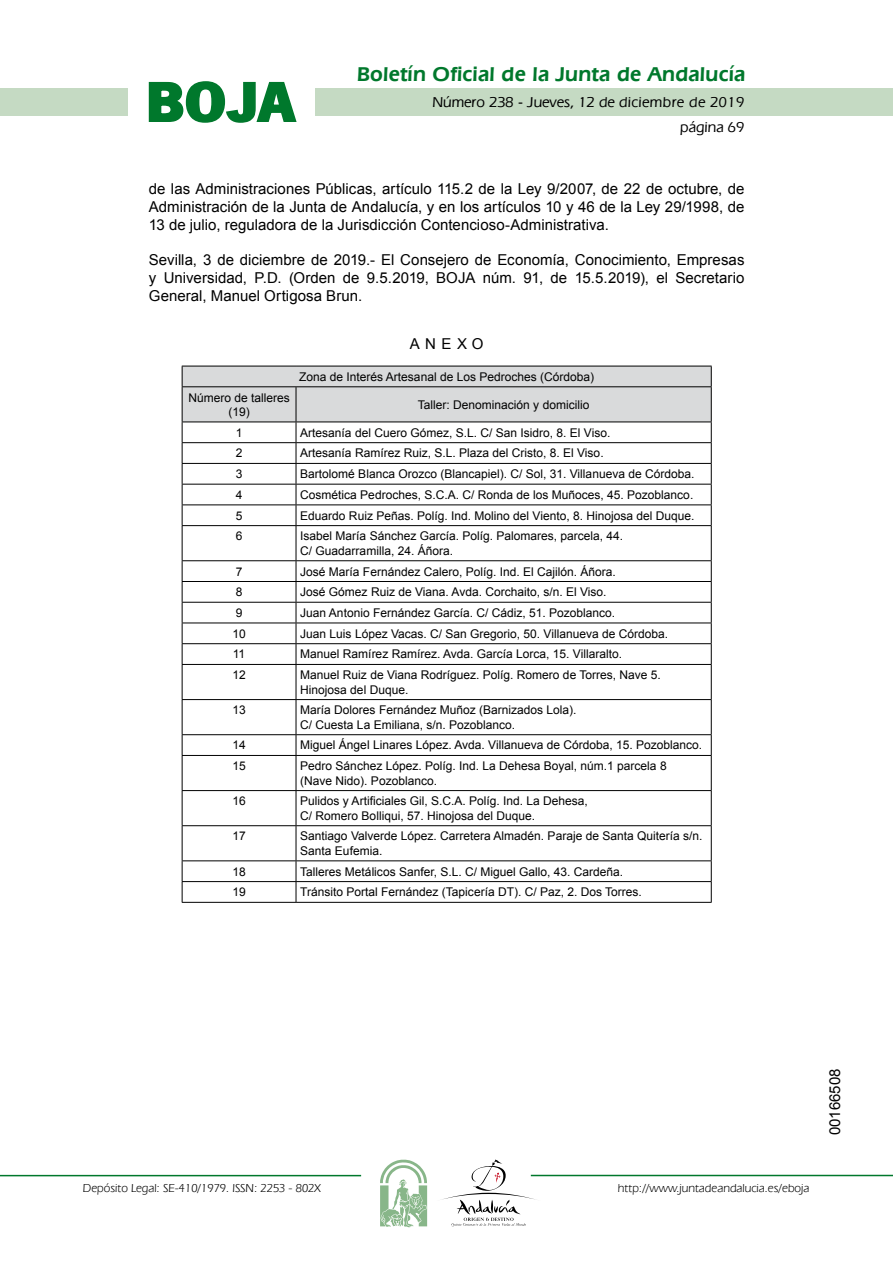
<style>
.page{position:relative;width:893px;height:1263px;background:#fff}
.page>*{position:absolute;margin:0;border:0;box-sizing:border-box;transform-origin:0 0}
.t1{font:700 57.75px "News Got T";color:#00782c;scale:1.14 1}
.t2{font:600 21px "Eras IT Cby BT";letter-spacing:.01em;color:#00782c}
.t3{font:15px/18px "Arial";color:#000;text-align:justify}
.t4{font:500 15px/24.5px "Eras IT Cby BT";color:#000;text-align:right}
.t5{font:12px/14.4px "Arial";color:#000}
.t6{font:12px "Eras IT Cby BT";color:#000}
</style>
<div class="page">
<div style="left:315px;top:88px;width:577px;height:28px;background:#c5dac3"></div>
<div style="left:0;top:88px;width:128px;height:28px;background:#c5dac3"></div>
<hr style="left:0;top:1175px;width:361px;height:1px;background:#00782c">
<hr style="left:531px;top:1175px;width:361px;height:1px;background:#00782c">
<svg style="left:148px;top:81px;width:149px;height:42px"></svg>
<svg style="left:380px;top:1159px;width:47px;height:68px"></svg>
<svg style="left:442px;top:1159px;width:100px;height:67px"></svg>
<svg style="left:182px;top:366px;width:530px;height:159px"></svg>
<hr style="left:182px;top:525px;width:114px;height:1px;background:#000">
<hr style="left:182px;top:526px;width:1px;height:34px;background:#000">
<hr style="left:296px;top:525px;width:415px;height:1px;background:#000">
<hr style="left:295px;top:526px;width:1px;height:34px;background:#000">
<hr style="left:711px;top:526px;width:1px;height:34px;background:#000">
<hr style="left:182px;top:560px;width:114px;height:1px;background:#000">
<hr style="left:296px;top:560px;width:415px;height:1px;background:#000">
<hr style="left:182px;top:581px;width:114px;height:1px;background:#000">
<hr style="left:296px;top:581px;width:415px;height:1px;background:#000">
<hr style="left:182px;top:602px;width:114px;height:1px;background:#000">
<hr style="left:296px;top:602px;width:415px;height:1px;background:#000">
<hr style="left:182px;top:623px;width:114px;height:1px;background:#000">
<hr style="left:296px;top:623px;width:415px;height:1px;background:#000">
<hr style="left:182px;top:643px;width:114px;height:1px;background:#000">
<svg style="left:182px;top:561px;width:1px;height:103px"></svg>
<hr style="left:296px;top:643px;width:415px;height:1px;background:#000">
<svg style="left:295px;top:561px;width:1px;height:103px"></svg>
<svg style="left:711px;top:561px;width:1px;height:103px"></svg>
<hr style="left:182px;top:664px;width:114px;height:1px;background:#000">
<hr style="left:182px;top:665px;width:1px;height:34px;background:#000">
<hr style="left:296px;top:664px;width:415px;height:1px;background:#000">
<hr style="left:295px;top:665px;width:1px;height:34px;background:#000">
<hr style="left:711px;top:665px;width:1px;height:34px;background:#000">
<hr style="left:182px;top:699px;width:114px;height:1px;background:#000">
<hr style="left:182px;top:700px;width:1px;height:34px;background:#000">
<hr style="left:296px;top:699px;width:415px;height:1px;background:#000">
<hr style="left:295px;top:700px;width:1px;height:34px;background:#000">
<hr style="left:711px;top:700px;width:1px;height:34px;background:#000">
<hr style="left:182px;top:734px;width:114px;height:1px;background:#000">
<svg style="left:182px;top:735px;width:1px;height:20px"></svg>
<hr style="left:296px;top:734px;width:415px;height:1px;background:#000">
<svg style="left:295px;top:735px;width:1px;height:20px"></svg>
<svg style="left:711px;top:735px;width:1px;height:20px"></svg>
<hr style="left:182px;top:755px;width:114px;height:1px;background:#000">
<hr style="left:182px;top:756px;width:1px;height:34px;background:#000">
<hr style="left:296px;top:755px;width:415px;height:1px;background:#000">
<hr style="left:295px;top:756px;width:1px;height:34px;background:#000">
<hr style="left:711px;top:756px;width:1px;height:34px;background:#000">
<hr style="left:182px;top:790px;width:114px;height:1px;background:#000">
<hr style="left:182px;top:791px;width:1px;height:34px;background:#000">
<hr style="left:296px;top:790px;width:415px;height:1px;background:#000">
<hr style="left:295px;top:791px;width:1px;height:34px;background:#000">
<hr style="left:711px;top:791px;width:1px;height:34px;background:#000">
<hr style="left:182px;top:825px;width:114px;height:1px;background:#000">
<hr style="left:182px;top:826px;width:1px;height:34px;background:#000">
<hr style="left:296px;top:825px;width:415px;height:1px;background:#000">
<hr style="left:295px;top:826px;width:1px;height:34px;background:#000">
<hr style="left:711px;top:826px;width:1px;height:34px;background:#000">
<hr style="left:182px;top:860px;width:114px;height:1px;background:#000">
<hr style="left:296px;top:860px;width:415px;height:1px;background:#000">
<hr style="left:182px;top:881px;width:114px;height:1px;background:#000">
<svg style="left:182px;top:861px;width:1px;height:41px"></svg>
<hr style="left:296px;top:881px;width:415px;height:1px;background:#000">
<svg style="left:295px;top:861px;width:1px;height:41px"></svg>
<svg style="left:711px;top:861px;width:1px;height:41px"></svg>
<hr style="left:182px;top:902px;width:114px;height:1px;background:#000">
<hr style="left:296px;top:902px;width:415px;height:1px;background:#000">
<h1 class="t1" style="left:145px;top:68px;width:133px">BOJA</h1>
<h2 class="t2" style="left:357px;top:62px;width:390px">Boletín Oficial de la Junta de Andalucía</h2>
<p class="t4" style="left:432px;top:90px;width:313px">Número 238 - Jueves, 12 de diciembre de 2019 página 69</p>
<p class="t3" style="left:149px;top:180px;width:597px">de las Administraciones Públicas, artículo 115.2 de la Ley 9/2007, de 22 de octubre, de Administración de la Junta de Andalucía, y en los artículos 10 y 46 de la Ley 29/1998, de 13 de julio, reguladora de la Jurisdicción Contencioso-Administrativa.</p>
<p class="t3" style="left:149px;top:251px;width:597px">Sevilla, 3 de diciembre de 2019.- El Consejero de Economía, Conocimiento, Empresas y Universidad, P.D. (Orden de 9.5.2019, BOJA núm. 91, de 15.5.2019), el Secretario General, Manuel Ortigosa Brun.</p>
<p class="t3" style="left:410px;top:335px;width:75px">ANEXO</p>
<p class="t5" style="left:299px;top:370px;width:296px">Zona de Interés Artesanal de Los Pedroches (Córdoba)</p>
<p class="t5" style="left:188px;top:390px;width:103px;text-align:center">Número de talleres (19)</p>
<p class="t5" style="left:418px;top:397px;width:173px">Taller: Denominación y domicilio</p>
<p class="t5" style="left:236px;top:425px;width:8px">1</p>
<p class="t5" style="left:300px;top:425px;width:311px">Artesanía del Cuero Gómez, S.L. C/ San Isidro, 8. El Viso.</p>
<p class="t5" style="left:236px;top:446px;width:8px">2</p>
<p class="t5" style="left:300px;top:446px;width:305px">Artesanía Ramírez Ruiz, S.L. Plaza del Cristo, 8. El Viso.</p>
<p class="t5" style="left:236px;top:467px;width:8px">3</p>
<p class="t5" style="left:300px;top:467px;width:395px">Bartolomé Blanca Orozco (Blancapiel). C/ Sol, 31. Villanueva de Córdoba.</p>
<p class="t5" style="left:236px;top:488px;width:8px">4</p>
<p class="t5" style="left:300px;top:488px;width:394px">Cosmética Pedroches, S.C.A. C/ Ronda de los Muñoces, 45. Pozoblanco.</p>
<p class="t5" style="left:236px;top:508px;width:8px">5</p>
<p class="t5" style="left:300px;top:508px;width:396px">Eduardo Ruiz Peñas. Políg. Ind. Molino del Viento, 8. Hinojosa del Duque.</p>
<p class="t5" style="left:236px;top:529px;width:8px">6</p>
<p class="t5" style="left:300px;top:529px;width:324px">Isabel María Sánchez García. Políg. Palomares, parcela, 44.<br>C/ Guadarramilla, 24. Áñora.</p>
<p class="t5" style="left:236px;top:564px;width:8px">7</p>
<p class="t5" style="left:300px;top:564px;width:317px">José María Fernández Calero, Políg. Ind. El Cajilón. Áñora.</p>
<p class="t5" style="left:236px;top:585px;width:8px">8</p>
<p class="t5" style="left:300px;top:585px;width:308px">José Gómez Ruiz de Viana. Avda. Corchaito, s/n. El Viso.</p>
<p class="t5" style="left:236px;top:606px;width:8px">9</p>
<p class="t5" style="left:300px;top:606px;width:316px">Juan Antonio Fernández García. C/ Cádiz, 51. Pozoblanco.</p>
<p class="t5" style="left:232px;top:626px;width:15px">10</p>
<p class="t5" style="left:300px;top:626px;width:369px">Juan Luis López Vacas. C/ San Gregorio, 50. Villanueva de Córdoba.</p>
<p class="t5" style="left:233px;top:647px;width:14px">11</p>
<p class="t5" style="left:300px;top:647px;width:323px">Manuel Ramírez Ramírez. Avda. García Lorca, 15. Villaralto.</p>
<p class="t5" style="left:232px;top:668px;width:15px">12</p>
<p class="t5" style="left:300px;top:668px;width:362px">Manuel Ruiz de Viana Rodríguez. Políg. Romero de Torres, Nave 5.<br>Hinojosa del Duque.</p>
<p class="t5" style="left:232px;top:703px;width:15px">13</p>
<p class="t5" style="left:300px;top:703px;width:278px">María Dolores Fernández Muñoz (Barnizados Lola).<br>C/ Cuesta La Emiliana, s/n. Pozoblanco.</p>
<p class="t5" style="left:232px;top:738px;width:15px">14</p>
<p class="t5" style="left:300px;top:738px;width:403px">Miguel Ángel Linares López. Avda. Villanueva de Córdoba, 15. Pozoblanco.</p>
<p class="t5" style="left:232px;top:759px;width:15px">15</p>
<p class="t5" style="left:300px;top:759px;width:368px">Pedro Sánchez López. Políg. Ind. La Dehesa Boyal, núm.1 parcela 8 (Nave Nido). Pozoblanco.</p>
<p class="t5" style="left:232px;top:794px;width:15px">16</p>
<p class="t5" style="left:300px;top:794px;width:289px">Pulidos y Artificiales Gil, S.C.A. Políg. Ind. La Dehesa,<br>C/ Romero Bolliqui, 57. Hinojosa del Duque.</p>
<p class="t5" style="left:232px;top:829px;width:15px">17</p>
<p class="t5" style="left:300px;top:829px;width:403px">Santiago Valverde López. Carretera Almadén. Paraje de Santa Quitería s/n.<br>Santa Eufemia.</p>
<p class="t5" style="left:232px;top:864px;width:15px">18</p>
<p class="t5" style="left:300px;top:864px;width:324px">Talleres Metálicos Sanfer, S.L. C/ Miguel Gallo, 43. Cardeña.</p>
<p class="t5" style="left:232px;top:885px;width:15px">19</p>
<p class="t5" style="left:300px;top:885px;width:343px">Tránsito Portal Fernández (Tapicería DT). C/ Paz, 2. Dos Torres.</p>
<p class="t6" style="left:83px;top:1181px;width:239px">Depósito Legal: SE-410/1979. ISSN: 2253 - 802X</p>
<p class="t6" style="left:618px;top:1181px;width:193px">http://www.juntadeandalucia.es/eboja</p>
<p class="t3" style="left:826px;top:1135px;width:68px;rotate:-90deg">00166508</p>
</div>
